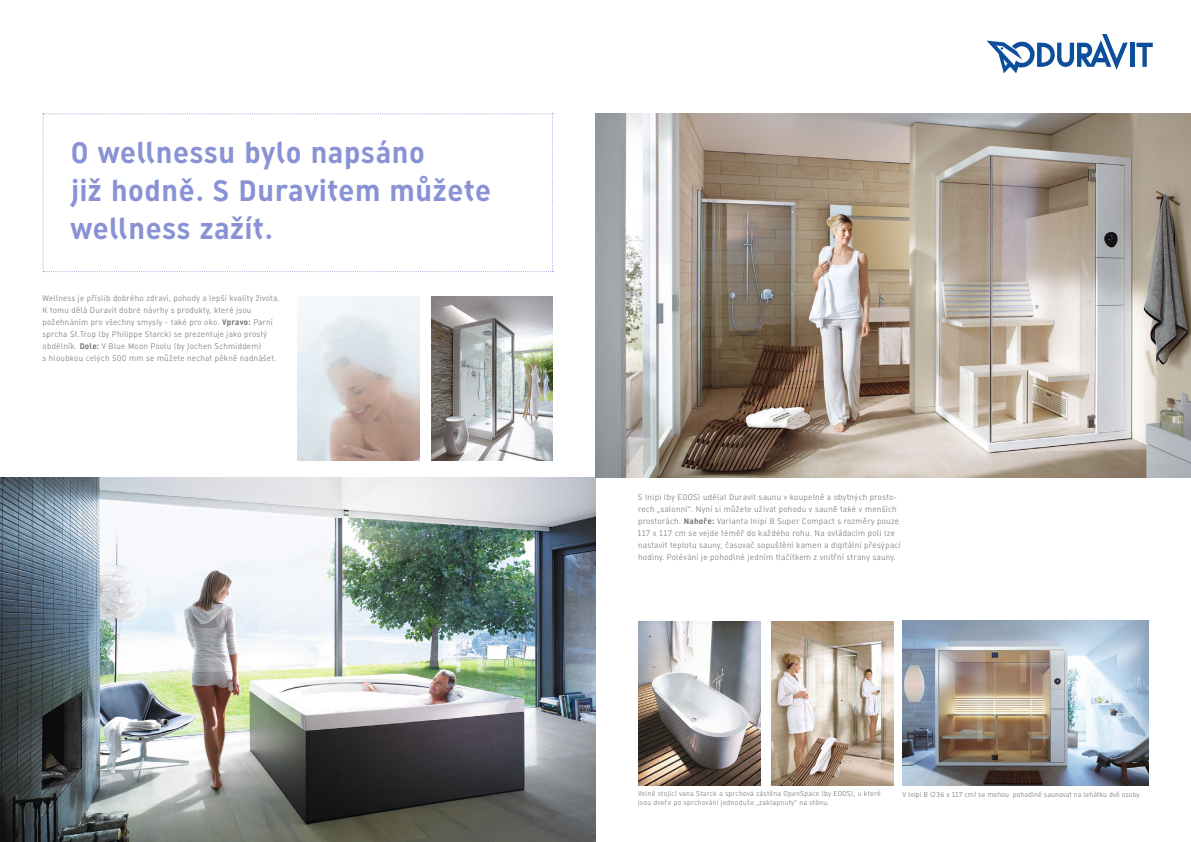
<style>
.page{position:relative;width:1191px;height:842px;background:#fff}
.page>*{position:absolute;margin:0;border:0;box-sizing:border-box;transform-origin:0 0}
.t1{font:29px/38px "Dura CE Bold Proper";letter-spacing:.02em;color:#8892d4}
.t2{font:8.1px/12px "Dura CE Light Proper";letter-spacing:.03em;color:#747574}
.t3{font:8px/12px "Dura CE Light Proper";letter-spacing:.03em;color:#747574}
.t4{font:7px "Dura CE Light Proper";letter-spacing:.03em;color:#747574}
.t5{font:7px "Dura CE Light Proper";letter-spacing:.01em;color:#747574}
.s1{font-family:"Dura CE Bold Proper"}
</style>
<div class="page">
<img style="left:0;top:478px;width:595px;height:364px">
<img style="left:431px;top:296px;width:122px;height:165px">
<img style="left:298px;top:296px;width:122px;height:165px">
<svg style="left:42px;top:113px;width:511px;height:160px"></svg>
<div style="left:1129px;top:43px;width:5px;height:24px;background:#0c4e9b"></div>
<svg style="left:1136px;top:43px;width:16px;height:24px"></svg>
<svg style="left:986px;top:34px;width:141px;height:39px"></svg>
<img style="left:595px;top:113px;width:596px;height:365px">
<img style="left:771px;top:621px;width:122px;height:164px">
<img style="left:638px;top:621px;width:122px;height:164px">
<img style="left:902px;top:621px;width:246px;height:164px">
<h1 class="t1" style="left:70px;top:137px;width:422px">O wellnessu bylo napsáno<br>již hodně. S Duravitem můžete wellness zažít.</h1>
<p class="t3" style="left:42px;top:293px;width:239px">Wellness je příslib dobrého zdraví, pohody a lepší kvality života.<br>K tomu dělá Duravit dobré návrhy s produkty, které jsou požehnáním pro všechny smysly - také pro oko. <span class="s1">Vpravo:</span> Parní sprcha St.Trop (by Philippe Starck) se prezentuje jako prostý obdélník. <span class="s1">Dole:</span> V Blue Moon Poolu (by Jochen Schmiddem)<br>s hloubkou celých 500 mm se můžete nechat pěkně nadnášet.</p>
<p class="t2" style="left:637px;top:492px;width:265px">S Inipi (by EOOS) udělal Duravit saunu v koupelně a obytných prosto&shy;rech „salonní“. Nyní si můžete užívat pohodu v sauně také v menších prostorách. <span class="s1">Nahoře:</span> Varianta Inipi B Super Compact s rozměry pouze 117 x 117 cm se vejde téměř do každého rohu. Na ovládacím poli lze nastavit teplotu sauny, časovač sopuštění kamen a digitální přesýpací hodiny. Polévání je pohodlné jedním tlačítkem z vnitřní strany sauny.</p>
<p class="t4" style="left:638px;top:790px;width:245px">Volně stojící vana Starck a sprchová zástěna OpenSpace (by EOOS), u které</p>
<p class="t5" style="left:902px;top:791px;width:240px">V Inipi B (236 x 117 cm) se mohou pohodlně saunovat na lehátku dvě osoby.</p>
<p class="t4" style="left:638px;top:799px;width:193px">jsou dveře po sprchování jednoduše „zaklapnuty“ na stěnu.</p>
</div>
